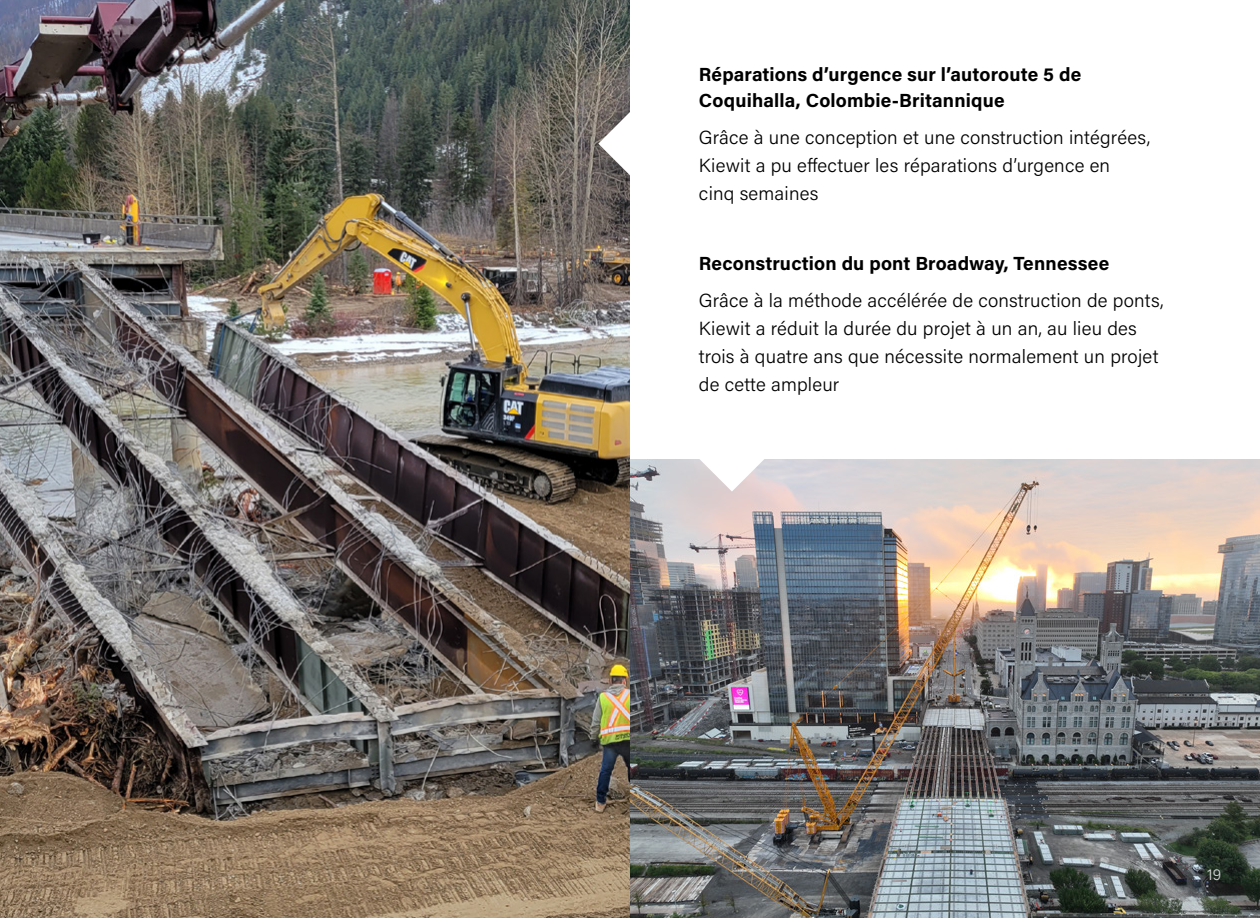
<style>
.page{position:relative;width:1260px;height:918px;background:#fff}
.page>*{position:absolute;margin:0;border:0;box-sizing:border-box;transform-origin:0 0}
.t1{font:300 19px/28px "Acumin Pro";letter-spacing:.01em;color:#000}
.t2{font:700 19px/26px "Acumin Pro";letter-spacing:.01em;color:#000}
.t3{font:300 16px "Acumin Pro";color:#d1d3d4}
</style>
<div class="page">
<img style="left:630px;top:459px;width:630px;height:459px">
<img style="left:0;top:0;width:630px;height:918px">
<svg style="left:697px;top:459px;width:70px;height:33px"></svg>
<svg style="left:598px;top:109px;width:32px;height:69px"></svg>
<p class="t2" style="left:699px;top:61px;width:384px">Réparations d’urgence sur l’autoroute 5 de<br>Coquihalla, Colombie-Britannique</p>
<p class="t1" style="left:699px;top:123px;width:453px">Grâce à une conception et une construction intégrées,<br>Kiewit a pu effectuer les réparations d’urgence en cinq semaines</p>
<p class="t2" style="left:699px;top:250px;width:412px">Reconstruction du pont Broadway, Tennessee</p>
<p class="t1" style="left:699px;top:286px;width:466px">Grâce à la méthode accélérée de construction de ponts, Kiewit a réduit la durée du projet à un an, au lieu des trois à quatre ans que nécessite normalement un projet de cette ampleur</p>
<p class="t3" style="left:1207px;top:863px;width:16px">19</p>
</div>
